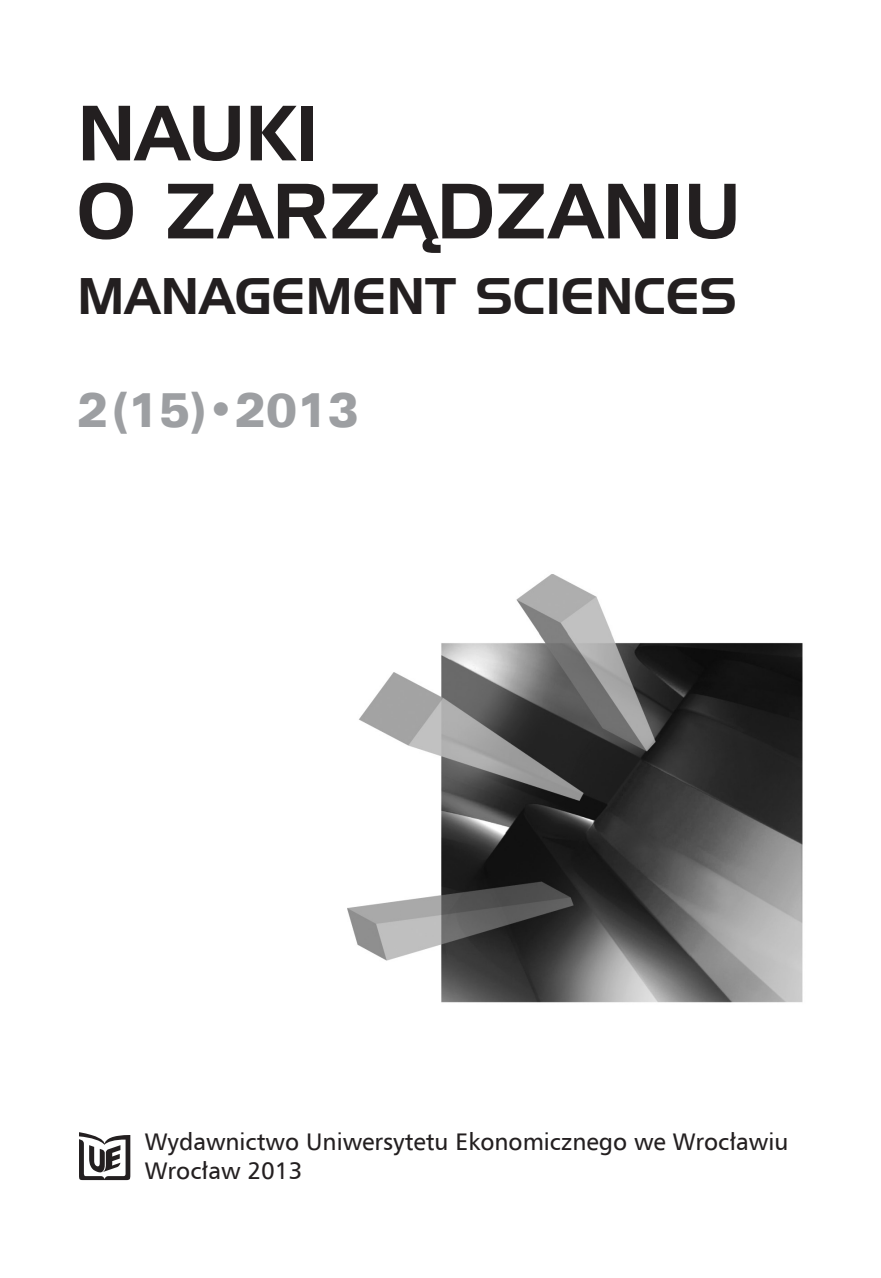
<style>
.page{position:relative;width:881px;height:1278px;background:#fff}
.page>*{position:absolute;margin:0;border:0;box-sizing:border-box;transform-origin:0 0}
.t1{font:76px/78px "Handel Gothic EU";color:#231f20}
.t2{font:50px "Handel Gothic EU";letter-spacing:.01em;color:#231f20}
.t3{font:48px "Zurich Blk Ex EU";color:#9d9fa2;scale:.85 1}
.t4{font:24px/28.8px "Humnst 777 EU";color:#231f20}
</style>
<div class="page">
<svg style="left:79px;top:1132px;width:51px;height:47px"></svg>
<img style="left:347px;top:574px;width:456px;height:429px">
<h1 class="t1" style="left:77px;top:94px;width:665px">NAUKI<br>O ZARZĄDZANIU</h1>
<h2 class="t2" style="left:77px;top:266px;width:661px">MANAGEMENT SCIENCES</h2>
<h3 class="t3" style="left:77px;top:381px;width:333px">2(15)•2013</h3>
<p class="t4" style="left:145px;top:1127px;width:645px">Wydawnictwo Uniwersytetu Ekonomicznego we Wrocławiu<br>Wrocław 2013</p>
</div>
